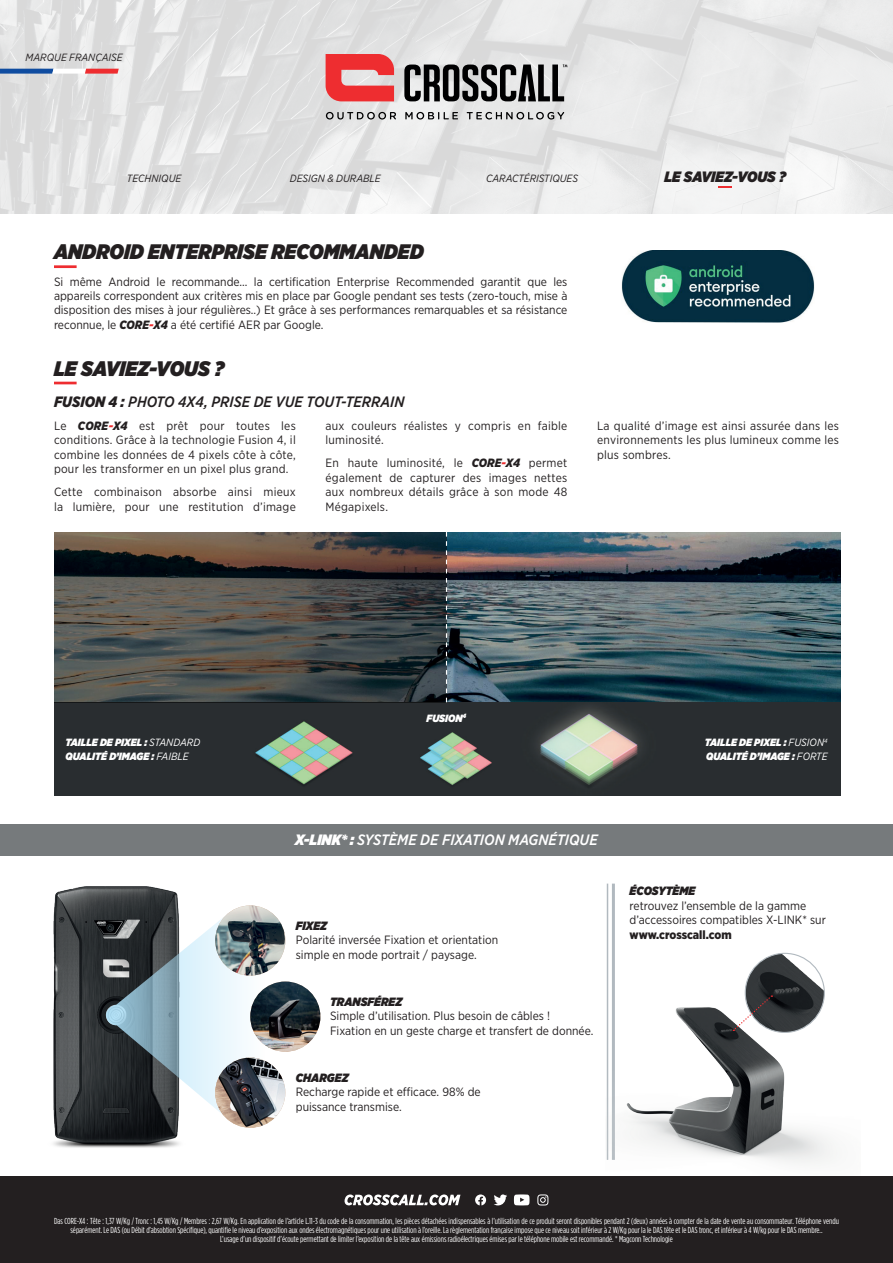
<style>
.page{position:relative;width:893px;height:1263px;background:#fff}
.page>*{position:absolute;margin:0;border:0;box-sizing:border-box;transform-origin:0 0}
.t1{font:italic 900 21px "Gotham Narrow";color:#231f20}
.t2{font:italic 500 15px "Gotham Narrow";color:#231f20}
.t3{font:italic 500 15px "Gotham Narrow";color:#fff}
.t4{font:italic 900 15px "Gotham Narrow";color:#231f20}
.t5{font:12px/14.4px "Gotham Narrow";color:#231f20;text-align:justify}
.t6{font:12px/14.4px "Gotham Narrow";letter-spacing:.02em;color:#231f20}
.t7{font:italic 900 12px "Gotham Narrow";color:#231f20}
.t8{font:900 12px "Gotham Narrow";color:#231f20}
.t9{font:italic 900 10.5px/13.5px "Gotham Narrow";color:#fff}
.t10{font:italic 10.5px "Gotham Narrow";color:#231f20}
.t11{font:8.7px/9px "Gotham Condensed";color:#fff;text-align:center}
.s1{font-weight:900;font-style:italic}
.s2{font-weight:900;font-style:italic;color:#ee2d30}
.s3{font-weight:900}
.s4{font-weight:400}
</style>
<div class="page">
<img style="left:53px;top:886px;width:127px;height:262px">
<img style="left:0;top:0;width:893px;height:213px">
<svg style="left:326px;top:54px;width:68px;height:47px;background:#ea5c5e"></svg>
<svg style="left:326px;top:112px;width:70px;height:8px"></svg>
<svg style="left:405px;top:112px;width:53px;height:8px"></svg>
<svg style="left:467px;top:112px;width:97px;height:8px"></svg>
<svg style="left:404px;top:65px;width:163px;height:36px;background:#6b6b6b"></svg>
<svg style="left:0;top:69px;width:119px;height:5px"></svg>
<div style="left:0;top:824px;width:893px;height:31px;background:#767a7c"></div>
<hr style="left:54px;top:382px;width:23px;height:2px;background:#ee2d30">
<hr style="left:612px;top:883px;width:3px;height:277px;background:#b1b9bf">
<hr style="left:607px;top:883px;width:1px;height:277px;background:#b1b9bf">
<svg style="left:106px;top:906px;width:190px;height:221px"></svg>
<img style="left:215px;top:905px;width:70px;height:71px;border-radius:35px">
<img style="left:250px;top:981px;width:70px;height:71px;border-radius:35px">
<img style="left:215px;top:1057px;width:70px;height:71px;border-radius:35px">
<img style="left:606px;top:990px;width:255px;height:187px">
<img style="left:745px;top:953px;width:79px;height:79px;border-radius:40px">
<svg style="left:733px;top:995px;width:39px;height:36px"></svg>
<img style="left:622px;top:250px;width:192px;height:72px">
<div style="left:0;top:1177px;width:893px;height:86px;background:#231f20"></div>
<svg style="left:345px;top:1194px;width:115px;height:11px"></svg>
<svg style="left:494px;top:1194px;width:13px;height:11px"></svg>
<svg style="left:514px;top:1194px;width:15px;height:11px"></svg>
<svg style="left:537px;top:1194px;width:11px;height:11px"></svg>
<svg style="left:475px;top:1194px;width:11px;height:11px"></svg>
<svg style="left:718px;top:186px;width:13px;height:2px"></svg>
<hr style="left:54px;top:265px;width:23px;height:3px;background:#ee2d30">
<img style="left:447px;top:532px;width:394px;height:170px">
<img style="left:54px;top:702px;width:787px;height:94px">
<svg style="left:54px;top:532px;width:392px;height:170px;background:#4a4845"></svg>
<svg style="left:446px;top:536px;width:1px;height:162px"></svg>
<p class="t10" style="left:26px;top:51px;width:99px">MARQUE FRANÇAISE</p>
<p class="t10" style="left:127px;top:171px;width:56px">TECHNIQUE</p>
<p class="t10" style="left:290px;top:171px;width:93px">DESIGN &amp; DURABLE</p>
<p class="t10" style="left:486px;top:171px;width:94px">CARACTÉRISTIQUES</p>
<p class="t4" style="left:664px;top:166px;width:123px">LE SAVIEZ-VOUS ?</p>
<h1 class="t1" style="left:54px;top:238px;width:371px">ANDROID ENTERPRISE RECOMMANDED</h1>
<p class="t5" style="left:54px;top:274px;width:515px">Si même Android le recommande... la certification Enterprise Recommended garantit que les appareils correspondent aux critères mis en place par Google pendant ses tests (zero-touch, mise à disposition des mises à jour régulières..) Et grâce à ses performances remarquables et sa résistance reconnue, le <span class="s1">CORE</span><span class="s2">-</span><span class="s1">X4</span> a été certifié AER par Google.</p>
<h1 class="t1" style="left:54px;top:355px;width:172px">LE SAVIEZ-VOUS ?</h1>
<p class="t2" style="left:54px;top:392px;width:352px"><span class="s3">FUSION 4 :</span> PHOTO 4X4, PRISE DE VUE TOUT-TERRAIN</p>
<p class="t5" style="left:54px;top:418px;width:243px">Le <span class="s1">CORE</span><span class="s2">-</span><span class="s1">X4</span> est prêt pour toutes les conditions. Grâce à la technologie Fusion 4, il combine les données de 4 pixels côte à côte, pour les transformer en un pixel plus grand.</p>
<p class="t6" style="left:54px;top:484px;width:243px">Cette combinaison absorbe ainsi mieux la lumière, pour une restitution d’image</p>
<p class="t6" style="left:326px;top:418px;width:243px">aux couleurs réalistes y compris en faible luminosité.</p>
<p class="t5" style="left:326px;top:456px;width:243px">En haute luminosité, le <span class="s1">CORE</span><span class="s2">-</span><span class="s1">X4</span> permet également de capturer des images nettes aux nombreux détails grâce à son mode 48<br>Mégapixels.</p>
<p class="t5" style="left:597px;top:418px;width:243px">La qualité d’image est ainsi assurée dans les environnements les plus lumineux comme les plus sombres.</p>
<p class="t9" style="left:427px;top:711px;width:41px">FUSION<sup>4</sup></p>
<p class="t9" style="left:65px;top:735px;width:136px">TAILLE DE PIXEL : <span class="s4">STANDARD<br></span>QUALITÉ D’IMAGE : <span class="s4">FAIBLE</span></p>
<p class="t9" style="left:705px;top:735px;width:124px">TAILLE DE PIXEL : <span class="s4">FUSION</span><sup>4<br></sup>QUALITÉ D’IMAGE : <span class="s4">FORTE</span></p>
<p class="t3" style="left:295px;top:830px;width:304px"><span class="s3">X-LINK* :</span> SYSTÈME DE FIXATION MAGNÉTIQUE</p>
<p class="t7" style="left:296px;top:917px;width:33px">FIXEZ</p>
<p class="t5" style="left:296px;top:932px;width:204px">Polarité inversée Fixation et orientation simple en mode portrait / paysage.</p>
<p class="t7" style="left:330px;top:993px;width:74px">TRANSFÉREZ</p>
<p class="t5" style="left:330px;top:1008px;width:265px">Simple d’utilisation. Plus besoin de câbles !<br>Fixation en un geste charge et transfert de donnée.</p>
<p class="t7" style="left:296px;top:1069px;width:54px">CHARGEZ</p>
<p class="t5" style="left:296px;top:1084px;width:186px">Recharge rapide et efficace. 98% de puissance transmise.</p>
<p class="t7" style="left:630px;top:883px;width:67px">ÉCOSYTÈME</p>
<p class="t5" style="left:630px;top:898px;width:198px">retrouvez l’ensemble de la gamme d’accessoires compatibles X-LINK* sur</p>
<p class="t8" style="left:630px;top:926px;width:103px">www.crosscall.com</p>
<p class="t11" style="left:54px;top:1216px;width:786px">Das CORE-X4 : Tête : 1,37 W/Kg / Tronc : 1,45 W/Kg / Membres : 2,67 W/Kg. En application de l’article L.11-3 du code de la consommation, les pièces détachées indispensables à l’utilisation de ce produit seront disponibles pendant 2 (deux) années à compter de la date de vente au consommateur. Téléphone vendu séparément. Le DAS (ou Débit d’absobtion Spécifique), quantifie le niveau d’exposition aux ondes électromagnétiques pour une utilisation à l’oreille. La règlementation française impose que ce niveau soit inférieur à 2 W/Kg pour la le DAS tête et le DAS tronc, et inférieur à 4 W/kg pour le DAS membre..<br>L’usage d’un dispositif d’écoute permettant de limiter l’exposition de la tête aux émissions radioélectriques émises par le téléphone mobile est recommandé. * Magconn Technologie</p>
</div>
